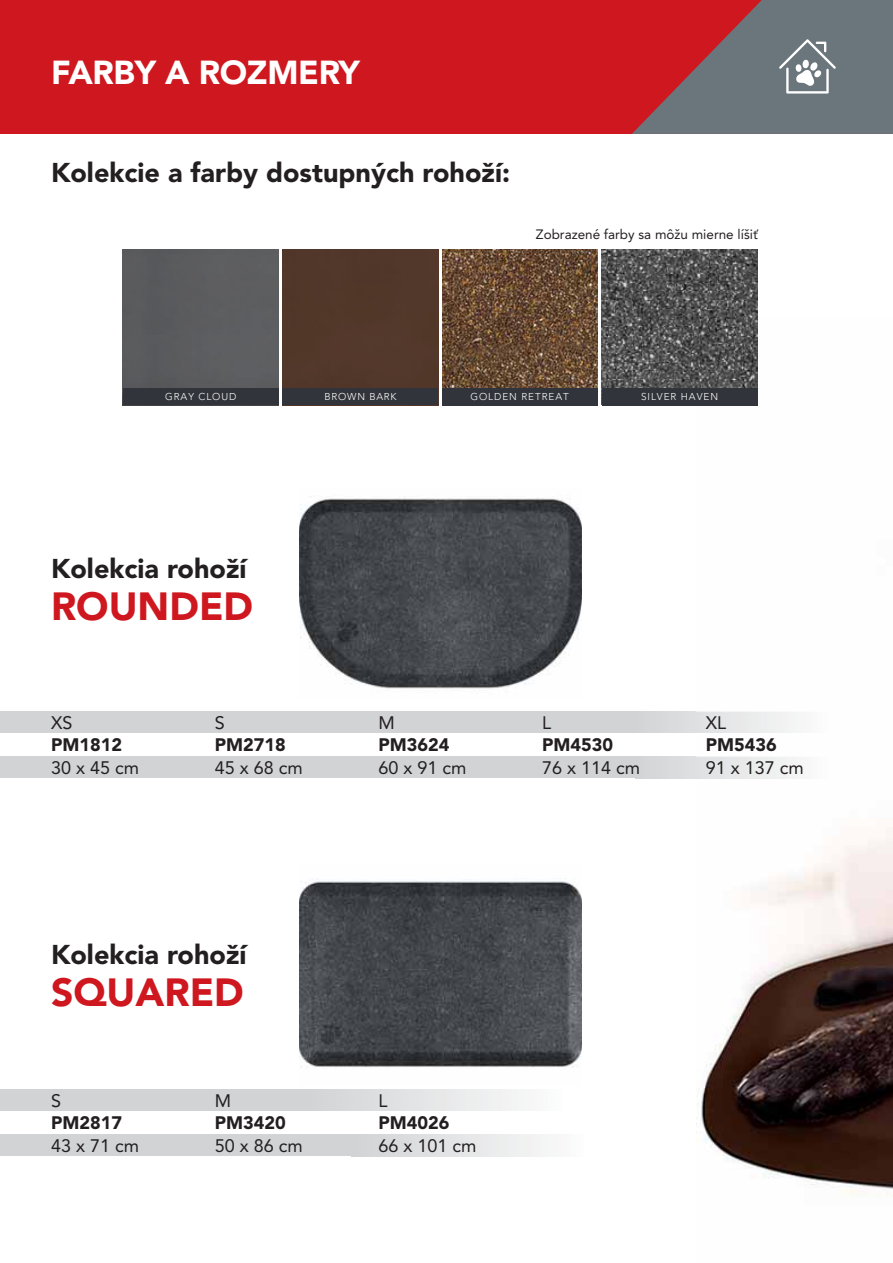
<style>
.page{position:relative;width:893px;height:1263px;background:#fff}
.page>*{position:absolute;margin:0;border:0;box-sizing:border-box;transform-origin:0 0}
.t1{font:900 39px "Avenir";color:#ce171e}
.t2{font:900 33px "Avenir";letter-spacing:-.01em;color:#fff}
.t3{font:900 27px "Avenir";color:#231f20}
.t4{font:18px "Avenir";color:#231f20}
.t5{font:900 18px "Avenir";color:#231f20}
.t6{font:13.5px "Avenir";color:#231f20}
.t7{font:300 9.9px "Avenir";letter-spacing:.095em;color:#fff}
</style>
<div class="page">
<img style="left:696px;top:317px;width:197px;height:879px">
<div style="left:0;top:1135px;width:370px;height:21px;background:#d1d3d4"></div>
<img style="left:300px;top:878px;width:281px;height:189px">
<img style="left:300px;top:496px;width:281px;height:196px">
<div style="left:0;top:711px;width:635px;height:22px;background:#d1d3d4"></div>
<img style="left:635px;top:711px;width:194px;height:22px">
<img style="left:635px;top:757px;width:194px;height:21px">
<div style="left:0;top:757px;width:635px;height:21px;background:#d1d3d4"></div>
<div style="left:0;top:0;width:893px;height:134px;background:#ce171e"></div>
<svg style="left:632px;top:0;width:261px;height:134px"></svg>
<div style="left:282px;top:249px;width:156px;height:139px;background:#523829"></div>
<div style="left:282px;top:388px;width:156px;height:17px;background:#31343a"></div>
<div style="left:123px;top:249px;width:156px;height:139px;background:#5c5c5f"></div>
<div style="left:123px;top:388px;width:156px;height:17px;background:#31343a"></div>
<img style="left:442px;top:250px;width:156px;height:138px">
<div style="left:442px;top:388px;width:156px;height:17px;background:#31343a"></div>
<img style="left:602px;top:249px;width:155px;height:139px">
<div style="left:602px;top:388px;width:155px;height:17px;background:#31343a"></div>
<div style="left:0;top:1089px;width:310px;height:22px;background:#d1d3d4"></div>
<div style="left:304px;top:1089px;width:259px;height:22px;background:linear-gradient(to right,#d1d2d4,#fbfcfc)"></div>
<div style="left:351px;top:1135px;width:233px;height:21px;background:linear-gradient(to right,#d1d2d4,#fbfcfc)"></div>
<h2 class="t2" style="left:51px;top:59px;width:310px">FARBY A ROZMERY</h2>
<h3 class="t3" style="left:51px;top:162px;width:460px">Kolekcie a farby dostupných rohoží:</h3>
<p class="t6" style="left:536px;top:229px;width:223px">Zobrazené farby sa môžu mierne líšiť</p>
<p class="t7" style="left:165px;top:393px;width:73px">GRAY CLOUD</p>
<p class="t7" style="left:325px;top:393px;width:74px">BROWN BARK</p>
<p class="t7" style="left:470px;top:392px;width:100px">GOLDEN RETREAT</p>
<p class="t7" style="left:641px;top:393px;width:78px">SILVER HAVEN</p>
<h3 class="t3" style="left:51px;top:557px;width:197px">Kolekcia rohoží</h3>
<h1 class="t1" style="left:51px;top:590px;width:204px">ROUNDED</h1>
<p class="t4" style="left:51px;top:715px;width:23px">XS</p>
<p class="t5" style="left:51px;top:737px;width:72px">PM1812</p>
<p class="t4" style="left:51px;top:760px;width:90px">30 x 45 cm</p>
<p class="t4" style="left:215px;top:715px;width:12px">S</p>
<p class="t5" style="left:215px;top:737px;width:72px">PM2718</p>
<p class="t4" style="left:215px;top:760px;width:90px">45 x 68 cm</p>
<h3 class="t3" style="left:51px;top:943px;width:197px">Kolekcia rohoží</h3>
<h1 class="t1" style="left:51px;top:976px;width:194px">SQUARED</h1>
<p class="t4" style="left:51px;top:1093px;width:12px">S</p>
<p class="t5" style="left:51px;top:1115px;width:72px">PM2817</p>
<p class="t4" style="left:51px;top:1138px;width:90px">43 x 71 cm</p>
<p class="t4" style="left:215px;top:1093px;width:18px">M</p>
<p class="t5" style="left:215px;top:1115px;width:72px">PM3420</p>
<p class="t4" style="left:215px;top:1138px;width:90px">50 x 86 cm</p>
<p class="t4" style="left:378px;top:715px;width:18px">M</p>
<p class="t5" style="left:378px;top:737px;width:72px">PM3624</p>
<p class="t4" style="left:378px;top:760px;width:90px">60 x 91 cm</p>
<p class="t4" style="left:542px;top:715px;width:10px">L</p>
<p class="t5" style="left:542px;top:737px;width:72px">PM4530</p>
<p class="t4" style="left:542px;top:760px;width:100px">76 x 114 cm</p>
<p class="t4" style="left:706px;top:715px;width:22px">XL</p>
<p class="t5" style="left:706px;top:737px;width:72px">PM5436</p>
<p class="t4" style="left:706px;top:760px;width:100px">91 x 137 cm</p>
<p class="t4" style="left:378px;top:1093px;width:10px">L</p>
<p class="t5" style="left:378px;top:1115px;width:72px">PM4026</p>
<p class="t4" style="left:378px;top:1138px;width:100px">66 x 101 cm</p>
</div>
